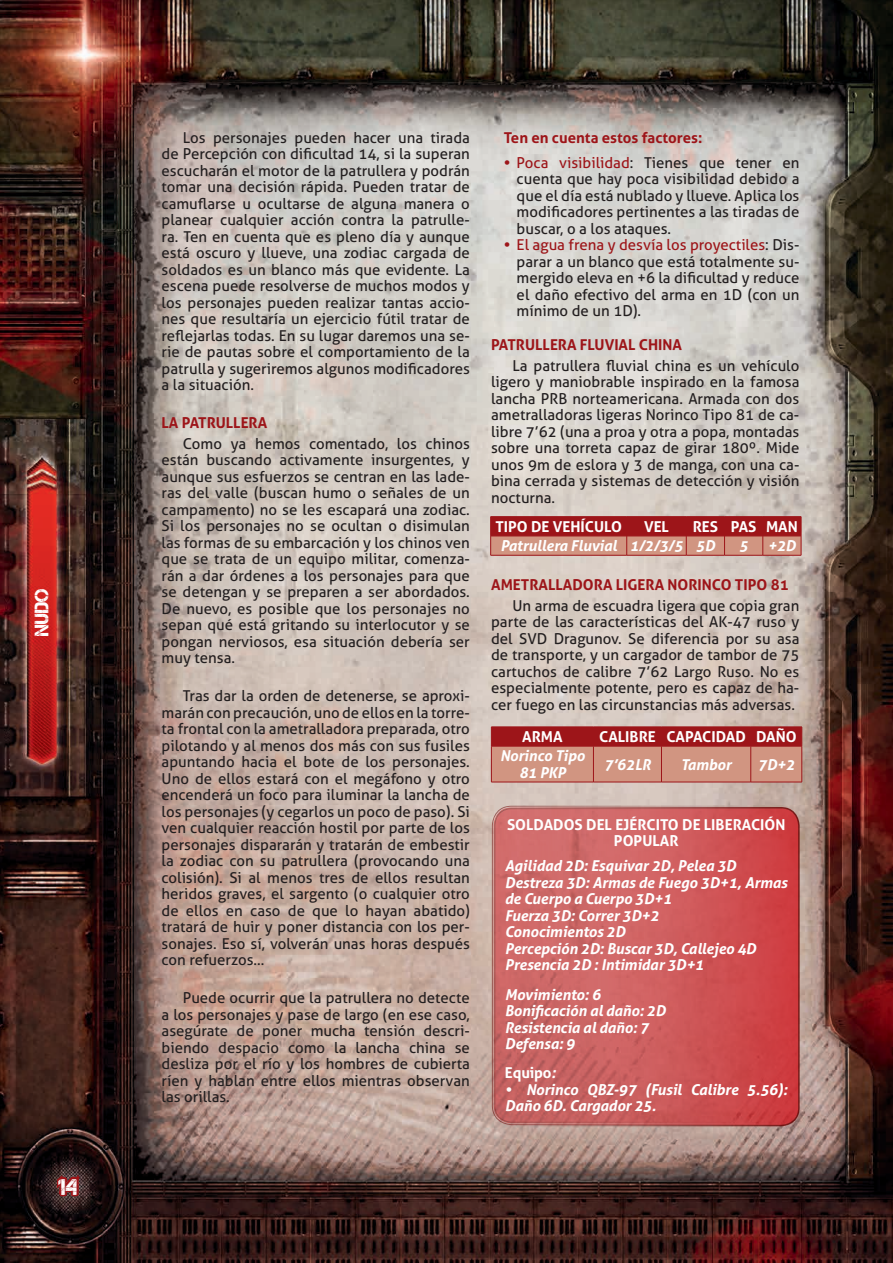
<style>
.page{position:relative;width:893px;height:1263px;background:#fff}
.page>*{position:absolute;margin:0;border:0;box-sizing:border-box;transform-origin:0 0}
.t1{font:22.5px "Captureit";color:#fff}
.t2{font:19.5px "Captureit";color:#fff}
.t3{font:15px/16.5px "Aller";color:#231f20;text-align:justify}
.t4{font:italic 700 15px/16.5px "Aller";letter-spacing:-.01em;color:#fff}
.t5{font:700 15px/16.5px "Aller";color:#fff;text-align:center}
.t6{font:700 15px "Aller";color:#9d1519}
.s1{font-weight:700;color:#9d1519}
.s2{color:#9d1519}
.s3{font-style:italic}
</style>
<div class="page">
<img style="left:0;top:0;width:893px;height:1263px">
<svg style="left:50px;top:1162px;width:44px;height:49px;background:#482324"></svg>
<hr style="left:491px;top:516px;width:136px;height:1px;background:#9d1519">
<hr style="left:627px;top:516px;width:59px;height:1px;background:#9d1519">
<hr style="left:686px;top:516px;width:38px;height:1px;background:#9d1519">
<hr style="left:724px;top:516px;width:39px;height:1px;background:#9d1519">
<hr style="left:763px;top:516px;width:38px;height:1px;background:#9d1519">
<svg style="left:490px;top:517px;width:312px;height:38px;background:#b55149"></svg>
<hr style="left:491px;top:555px;width:136px;height:1px;background:#9d1519">
<hr style="left:627px;top:555px;width:59px;height:1px;background:#9d1519">
<hr style="left:686px;top:555px;width:38px;height:1px;background:#9d1519">
<hr style="left:724px;top:555px;width:39px;height:1px;background:#9d1519">
<hr style="left:763px;top:555px;width:38px;height:1px;background:#9d1519">
<svg style="left:494px;top:808px;width:305px;height:317px;background:#cd5a5b"></svg>
<div style="left:493px;top:807px;width:307px;height:319px;border:2px solid #6a0000;border-radius:18px"></div>
<svg style="left:491px;top:727px;width:311px;height:55px;background:#be665b"></svg>
<hr style="left:491px;top:746px;width:102px;height:1px;background:#9d1519">
<hr style="left:491px;top:746px;width:1px;height:36px;background:#9d1519">
<hr style="left:593px;top:746px;width:68px;height:1px;background:#9d1519">
<hr style="left:593px;top:746px;width:1px;height:36px;background:#9d1519">
<hr style="left:661px;top:746px;width:90px;height:1px;background:#9d1519">
<hr style="left:661px;top:746px;width:1px;height:36px;background:#9d1519">
<hr style="left:751px;top:746px;width:51px;height:1px;background:#9d1519">
<hr style="left:750px;top:746px;width:1px;height:36px;background:#9d1519">
<hr style="left:801px;top:746px;width:1px;height:36px;background:#9d1519">
<hr style="left:491px;top:782px;width:102px;height:1px;background:#9d1519">
<hr style="left:593px;top:782px;width:68px;height:1px;background:#9d1519">
<hr style="left:661px;top:782px;width:90px;height:1px;background:#9d1519">
<hr style="left:751px;top:782px;width:51px;height:1px;background:#9d1519">
<h2 class="t2" style="left:31px;top:636px;width:49px;rotate:-90deg">nUDO</h2>
<h1 class="t1" style="left:58px;top:1174px;width:21px">14</h1>
<p class="t3" style="left:162px;top:129px;width:310px;text-indent:21px">Los personajes pueden hacer una tirada de Percepción con dificultad 14, si la superan escucharán el motor de la patrullera y podrán tomar una decisión rápida. Pueden tratar de camuflarse u ocultarse de alguna manera o planear cualquier acción contra la patrulle&shy;ra. Ten en cuenta que es pleno día y aunque está oscuro y llueve, una zodiac cargada de soldados es un blanco más que evidente. La escena puede resolverse de muchos modos y los personajes pueden realizar tantas accio&shy;nes que resultaría un ejercicio fútil tratar de reflejarlas todas. En su lugar daremos una se&shy;rie de pautas sobre el comportamiento de la patrulla y sugeriremos algunos modificadores a la situación.</p>
<p class="t6" style="left:162px;top:414px;width:107px">LA PATRULLERA</p>
<p class="t3" style="left:162px;top:435px;width:310px;text-indent:21px">Como ya hemos comentado, los chinos están buscando activamente insurgentes, y aunque sus esfuerzos se centran en las lade&shy;ras del valle (buscan humo o señales de un campamento) no se les escapará una zodiac.<br>Si los personajes no se ocultan o disimulan las formas de su embarcación y los chinos ven que se trata de un equipo militar, comenza&shy;rán a dar órdenes a los personajes para que se detengan y se preparen a ser abordados.<br>De nuevo, es posible que los personajes no sepan qué está gritando su interlocutor y se pongan nerviosos, esa situación debería ser muy tensa.</p>
<p class="t3" style="left:162px;top:688px;width:310px;text-indent:21px">Tras dar la orden de detenerse, se aproxi&shy;marán con precaución, uno de ellos en la torre&shy;ta frontal con la ametralladora preparada, otro pilotando y al menos dos más con sus fusiles apuntando hacia el bote de los personajes.<br>Uno de ellos estará con el megáfono y otro encenderá un foco para iluminar la lancha de los personajes (y cegarlos un poco de paso). Si ven cualquier reacción hostil por parte de los personajes dispararán y tratarán de embestir la zodiac con su patrullera (provocando una colisión). Si al menos tres de ellos resultan heridos graves, el sargento (o cualquier otro de ellos en caso de que lo hayan abatido) tratará de huir y poner distancia con los per&shy;sonajes. Eso sí, volverán unas horas después con refuerzos...</p>
<p class="t3" style="left:162px;top:989px;width:310px;text-indent:21px">Puede ocurrir que la patrullera no detecte a los personajes y pase de largo (en ese caso, asegúrate de poner mucha tensión descri&shy;biendo despacio como la lancha china se desliza por el río y los hombres de cubierta ríen y hablan entre ellos mientras observan las orillas.</p>
<p class="t6" style="left:504px;top:128px;width:200px">TEN EN CUENTA ESTOS FACTORES:</p>
<p class="t3" style="left:517px;top:154px;width:284px;text-indent:-13px"><span class="s1">•</span> <span class="s2">Poca visibilidad</span>: Tienes que tener en cuenta que hay poca visibilidad debido a que el día está nublado y llueve. Aplica los modificadores pertinentes a las tiradas de buscar, o a los ataques.</p>
<p class="t3" style="left:517px;top:237px;width:284px;text-indent:-13px"><span class="s1">•</span> <span class="s2">El agua frena y desvía los proyectiles</span>: Dis&shy;parar a un blanco que está totalmente su&shy;mergido eleva en +6 la dificultad y reduce el daño efectivo del arma en 1D (con un mínimo de un 1D).</p>
<p class="t6" style="left:491px;top:335px;width:192px">PATRULLERA FLUVIAL CHINA</p>
<p class="t3" style="left:491px;top:357px;width:310px;text-indent:21px">La patrullera fluvial china es un vehículo ligero y maniobrable inspirado en la famosa lancha PRB norteamericana. Armada con dos ametralladoras ligeras Norinco Tipo 81 de ca&shy;libre 7’62 (una a proa y otra a popa, montadas sobre una torreta capaz de girar 180º. Mide unos 9m de eslora y 3 de manga, con una ca&shy;bina cerrada y sistemas de detección y visión nocturna.</p>
<p class="t5" style="left:495px;top:518px;width:128px">TIPO DE VEHÍCULO</p>
<p class="t5" style="left:644px;top:518px;width:10px">VEL</p>
<p class="t5" style="left:693px;top:518px;width:9px">RES</p>
<p class="t5" style="left:731px;top:518px;width:10px">PAS</p>
<p class="t5" style="left:766px;top:518px;width:33px">MAN</p>
<p class="t4" style="left:500px;top:537px;width:216px">Patrullera Fluvial 1/2/3/5 5D</p>
<p class="t4" style="left:739px;top:537px;width:10px">5</p>
<p class="t4" style="left:768px;top:537px;width:29px">+2D</p>
<p class="t6" style="left:491px;top:575px;width:299px">AMETRALLADORA LIGERA NORINCO TIPO 81</p>
<p class="t3" style="left:491px;top:597px;width:310px;text-indent:21px">Un arma de escuadra ligera que copia gran parte de las características del AK-47 ruso y del SVD Dragunov. Se diferencia por su asa de transporte, y un cargador de tambor de 75 cartuchos de calibre 7’62 Largo Ruso. No es especialmente potente, pero es capaz de ha&shy;cer fuego en las circunstancias más adversas.</p>
<p class="t5" style="left:522px;top:728px;width:42px">ARMA</p>
<p class="t5" style="left:599px;top:728px;width:199px">CALIBRE CAPACIDAD DAÑO</p>
<p class="t4" style="left:500px;top:748px;width:86px;text-align:center">Norinco Tipo<br>81 PKP</p>
<p class="t4" style="left:604px;top:756px;width:48px">7’62LR</p>
<p class="t4" style="left:681px;top:756px;width:52px">Tambor</p>
<p class="t4" style="left:758px;top:756px;width:38px">7D+2</p>
<p class="t5" style="left:507px;top:816px;width:280px">SOLDADOS DEL EJÉRCITO DE LIBERACIÓN<br>POPULAR</p>
<p class="t4" style="left:505px;top:857px;width:284px">Agilidad 2D: Esquivar 2D, Pelea 3D<br>Destreza 3D: Armas de Fuego 3D+1, Armas de Cuerpo a Cuerpo 3D+1<br>Fuerza 3D: Correr 3D+2<br>Conocimientos 2D<br>Percepción 2D: Buscar 3D, Callejeo 4D<br>Presencia 2D : Intimidar 3D+1</p>
<p class="t4" style="left:505px;top:986px;width:162px">Movimiento: 6<br>Bonificación al daño: 2D<br>Resistencia al daño: 7<br>Defensa: 9</p>
<p class="t5" style="left:505px;top:1065px;width:52px">EQUIPO<span class="s3">:</span></p>
<p class="t4" style="left:505px;top:1081px;width:284px">• Norinco QBZ-97 (Fusil Calibre 5.56):<br>Daño 6D. Cargador 25.</p>
</div>
